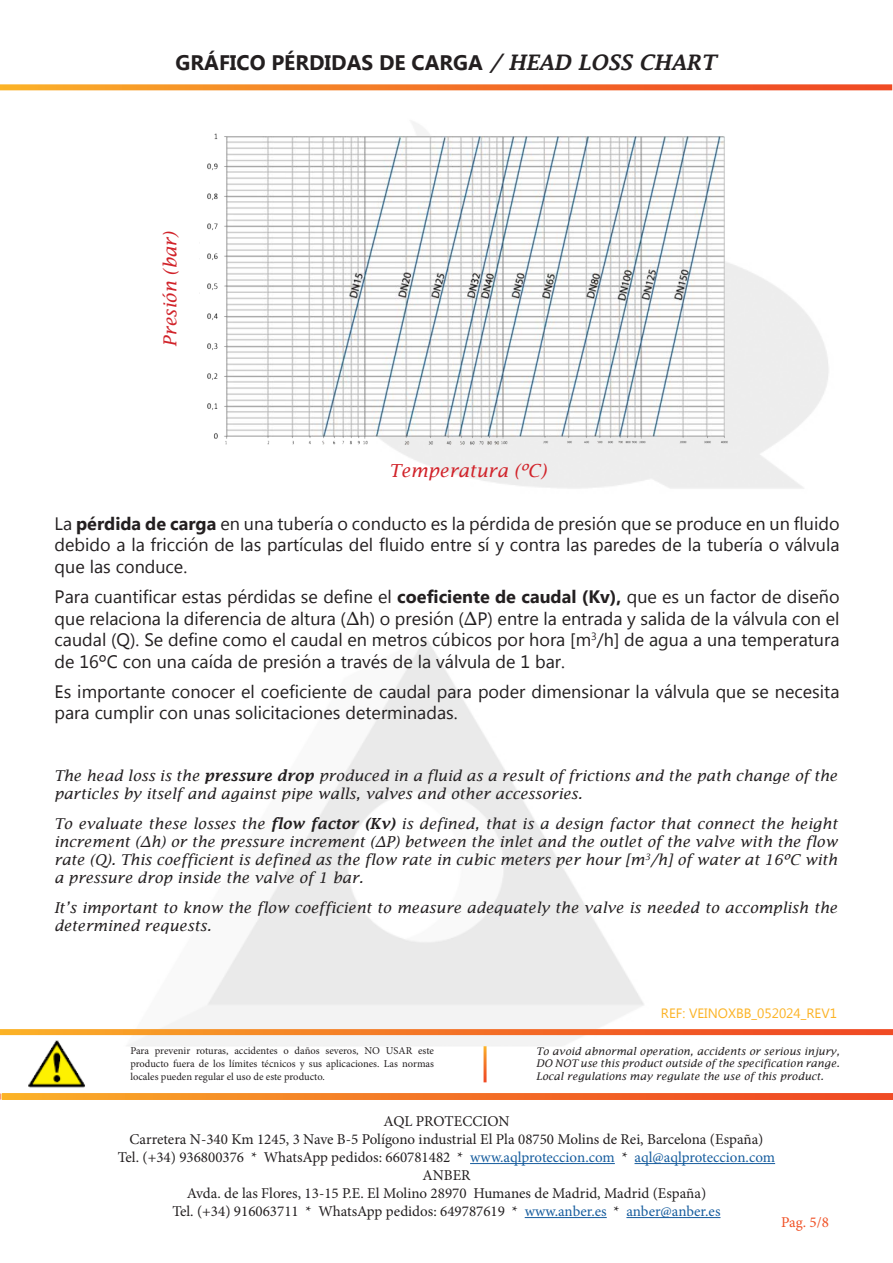
<style>
.page{position:relative;width:893px;height:1263px;background:#fff}
.page>*{position:absolute;margin:0;border:0;box-sizing:border-box;transform-origin:0 0}
.t1{font:700 21px "Microsoft New Tai Lue";color:#231f20}
.t2{font:18px/21.6px "Microsoft New Tai Lue";color:#231f20;text-align:justify}
.t3{font:italic 18px "Lucida Fax";color:#d1232a}
.t4{font:italic 15px/18px "Lucida Fax";color:#231f20}
.t5{font:15px/18px "Minion Pro";color:#231f20;text-align:center}
.t6{font:15px "Minion Pro";color:#f05126}
.t7{font:13.5px "Microsoft New Tai Lue";color:#fcb325}
.t8{font:10.5px/12.6px "Minion Pro";color:#231f20;text-align:justify}
.t9{font:italic 10.5px/12.6px "Lucida Fax";color:#231f20;text-align:justify}
.s1{font-family:"Lucida Fax";font-weight:600;font-style:italic}
.s2{font-weight:700}
.s3{font-family:"Lucida Fax"}
.s4{font-weight:600}
.s5{color:#175d9e}
</style>
<div class="page">
<img style="left:79px;top:90px;width:772px;height:1075px">
<hr style="left:470px;top:1163px;width:145px;height:1px;background:#175d9e">
<hr style="left:634px;top:1163px;width:141px;height:1px;background:#175d9e">
<hr style="left:525px;top:1217px;width:82px;height:1px;background:#175d9e">
<hr style="left:626px;top:1217px;width:94px;height:1px;background:#175d9e">
<img style="left:18px;top:1035px;width:75px;height:58px">
<svg style="left:0;top:1029px;width:893px;height:6px;background:#f4782a"></svg>
<hr style="left:484px;top:1046px;width:3px;height:36px;background:#fff">
<svg style="left:3px;top:1093px;width:890px;height:6px;background:#f47728"></svg>
<svg style="left:0;top:84px;width:892px;height:6px;background:#f47e33"></svg>
<img style="left:200px;top:134px;width:528px;height:310px">
<p class="t1" style="left:176px;top:51px;width:542px">GRÁFICO PÉRDIDAS DE CARGA <span class="s1">/ HEAD LOSS CHART</span></p>
<p class="t3" style="left:160px;top:347px;width:117px;rotate:-90deg">Presión (bar)</p>
<p class="t3" style="left:389px;top:460px;width:159px">Temperatura (ºC)</p>
<p class="t2" style="left:55px;top:514px;width:786px">La <span class="s2">pérdida de carga</span> en una tubería o conducto es la pérdida de presión que se produce en un fluido debido a la fricción de las partículas del fluido entre sí y contra las paredes de la tubería o válvula que las conduce.</p>
<p class="t2" style="left:55px;top:587px;width:786px">Para cuantificar estas pérdidas se define el <span class="s2">coeficiente de caudal (Kv),</span> que es un factor de diseño que relaciona la diferencia de altura (<span class="s3">Δ</span>h) o presión (<span class="s3">Δ</span>P) entre la entrada y salida de la válvula con el caudal (Q). Se define como el caudal en metros cúbicos por hora [m<sup>3</sup>/h] de agua a una temperatura de 16ºC con una caída de presión a través de la válvula de 1 bar.</p>
<p class="t2" style="left:55px;top:682px;width:786px">Es importante conocer el coeficiente de caudal para poder dimensionar la válvula que se necesita para cumplir con unas solicitaciones determinadas.</p>
<p class="t4" style="left:54px;top:767px;width:785px">The head loss is the <span class="s4">pressure drop</span> produced in a fluid as a result of frictions and the path change of the particles by itself and against pipe walls, valves and other accessories.</p>
<p class="t4" style="left:54px;top:815px;width:785px;text-align:justify">To evaluate these losses the <span class="s4">flow factor (Kv)</span> is defined, that is a design factor that connect the height increment (Δh) or the pressure increment (ΔP) between the inlet and the outlet of the valve with the flow rate (Q). This coefficient is defined as the flow rate in cubic meters per hour [m<sup>3</sup>/h] of water at 16ºC with a pressure drop inside the valve of 1 bar.</p>
<p class="t4" style="left:54px;top:899px;width:785px">It’s important to know the flow coefficient to measure adequately the valve is needed to accomplish the determined requests.</p>
<p class="t7" style="left:661px;top:1005px;width:178px">REF: VEINOXBB_052024_REV1</p>
<p class="t8" style="left:130px;top:1045px;width:305px">Para prevenir roturas, accidentes o daños severos, NO USAR este producto fuera de los límites técnicos y sus aplicaciones. Las normas locales pueden regular el uso de este producto.</p>
<p class="t9" style="left:536px;top:1045px;width:305px">To avoid abnormal operation, accidents or serious injury, DO NOT use this product outside of the specification range.<br>Local regulations may regulate the use of this product.</p>
<p class="t5" style="left:118px;top:1112px;width:659px">AQL PROTECCION<br>Carretera N-340 Km 1245, 3 Nave B-5 Polígono industrial El Pla 08750 Molins de Rei, Barcelona (España)<br>Tel. (+34) 936800376 * WhatsApp pedidos: 660781482 * <span class="s5">www.aqlproteccion.com</span> * <span class="s5">aql@aqlproteccion.com </span>ANBER<br>Avda. de las Flores, 13-15 P.E. El Molino 28970 Humanes de Madrid, Madrid (España)<br>Tel. (+34) 916063711 * WhatsApp pedidos: 649787619 * <span class="s5">www.anber.es</span> * <span class="s5">anber@anber.es</span></p>
<p class="t6" style="left:781px;top:1212px;width:49px">Pag. 5/8</p>
</div>
